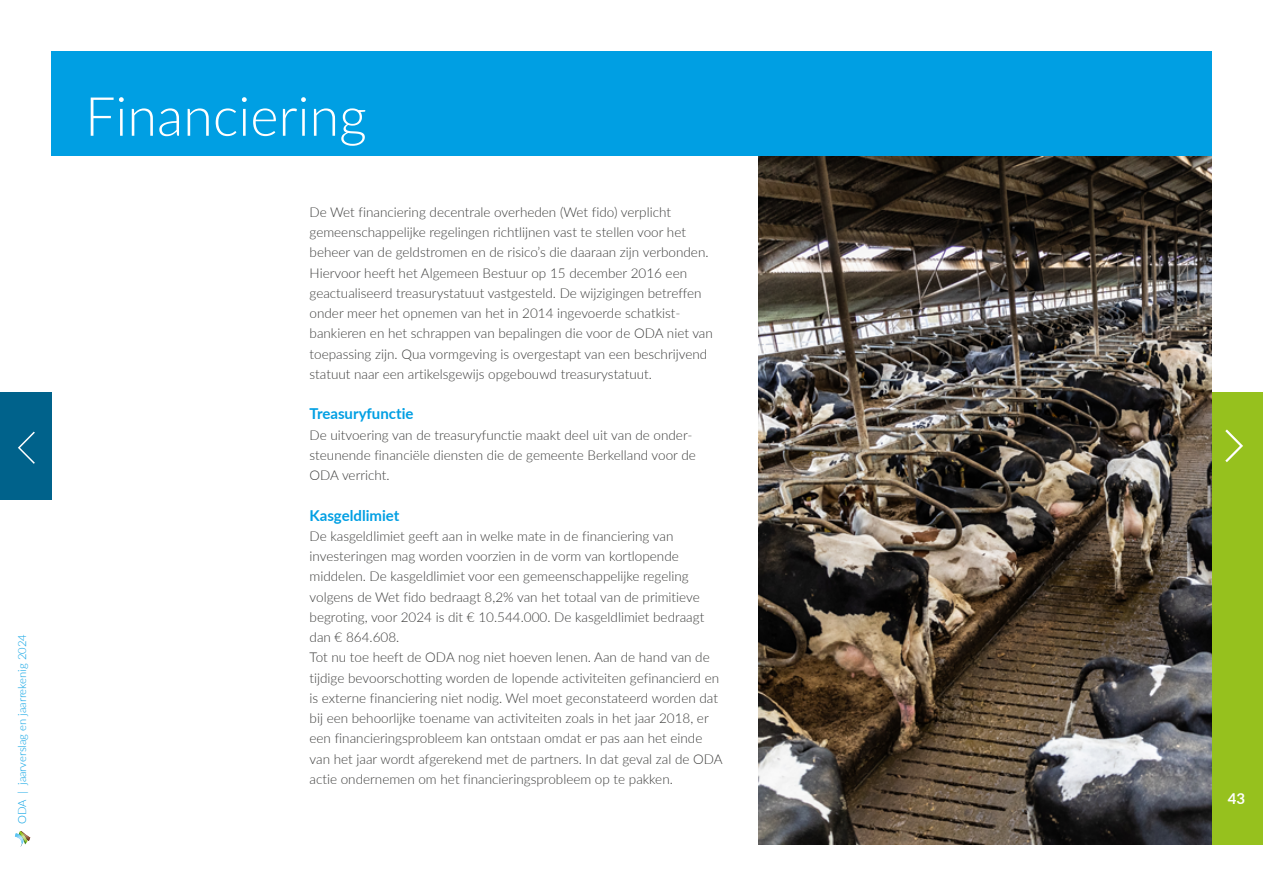
<style>
.page{position:relative;width:1263px;height:893px;background:#fff}
.page>*{position:absolute;margin:0;border:0;box-sizing:border-box;transform-origin:0 0}
.Titel{font:300 54px "Lato";color:#fff}
.Tussenkop{font:700 15px "Lato";color:#009fe3}
.t1{font:700 15px "Lato";color:#fff}
.Plat{font:300 13.5px/20.2px "Lato";color:#3c3c3b}
.t2{font:300 11.25px "Lato";color:#009fe3}
</style>
<div class="page">
<div style="left:1212px;top:392px;width:51px;height:452px;background:#96c11e"></div>
<svg style="left:15px;top:831px;width:15px;height:16px"></svg>
<div style="left:0;top:392px;width:51px;height:108px;background:#00628b"></div>
<div style="left:51px;top:51px;width:1161px;height:105px;background:#009fe3"></div>
<img style="left:759px;top:156px;width:453px;height:688px">
<svg style="left:1225px;top:429px;width:18px;height:33px"></svg>
<svg style="left:18px;top:432px;width:17px;height:32px"></svg>
<p class="t2" style="left:14px;top:824px;width:191px;rotate:-90deg">ODA | jaarverslag en jaarrekenig 2024</p>
<p class="Titel" style="left:85px;top:79px;width:283px">Financiering</p>
<p class="Plat" style="left:310px;top:201px;width:405px">De Wet financiering decentrale overheden (Wet fido) verplicht gemeenschappelijke regelingen richtlijnen vast te stellen voor het beheer van de geldstromen en de risico’s die daaraan zijn verbonden.<br>Hiervoor heeft het Algemeen Bestuur op 15 december 2016 een geactualiseerd treasurystatuut vastgesteld. De wijzigingen betreffen onder meer het opnemen van het in 2014 ingevoerde schatkist&shy;bankieren en het schrappen van bepalingen die voor de ODA niet van toepassing zijn. Qua vormgeving is overgestapt van een beschrijvend statuut naar een artikelsgewijs opgebouwd treasurystatuut.</p>
<p class="Tussenkop" style="left:310px;top:403px;width:105px">Treasuryfunctie</p>
<p class="Plat" style="left:310px;top:424px;width:388px">De uitvoering van de treasuryfunctie maakt deel uit van de onder&shy;steunende financiële diensten die de gemeente Berkelland voor de<br>ODA verricht.</p>
<p class="Tussenkop" style="left:310px;top:504px;width:91px">Kasgeldlimiet</p>
<p class="Plat" style="left:310px;top:525px;width:396px">De kasgeldlimiet geeft aan in welke mate in de financiering van investeringen mag worden voorzien in de vorm van kortlopende middelen. De kasgeldlimiet voor een gemeenschappelijke regeling volgens de Wet fido bedraagt 8,2% van het totaal van de primitieve begroting, voor 2024 is dit € 10.544.000. De kasgeldlimiet bedraagt dan € 864.608.</p>
<p class="Plat" style="left:310px;top:647px;width:415px">Tot nu toe heeft de ODA nog niet hoeven lenen. Aan de hand van de tijdige bevoorschotting worden de lopende activiteiten gefinancierd en is externe financiering niet nodig. Wel moet geconstateerd worden dat bij een behoorlijke toename van activiteiten zoals in het jaar 2018, er een financieringsprobleem kan ontstaan omdat er pas aan het einde van het jaar wordt afgerekend met de partners. In dat geval zal de ODA actie ondernemen om het financieringsprobleem op te pakken.</p>
<p class="t1" style="left:1228px;top:788px;width:19px">43</p>
</div>
